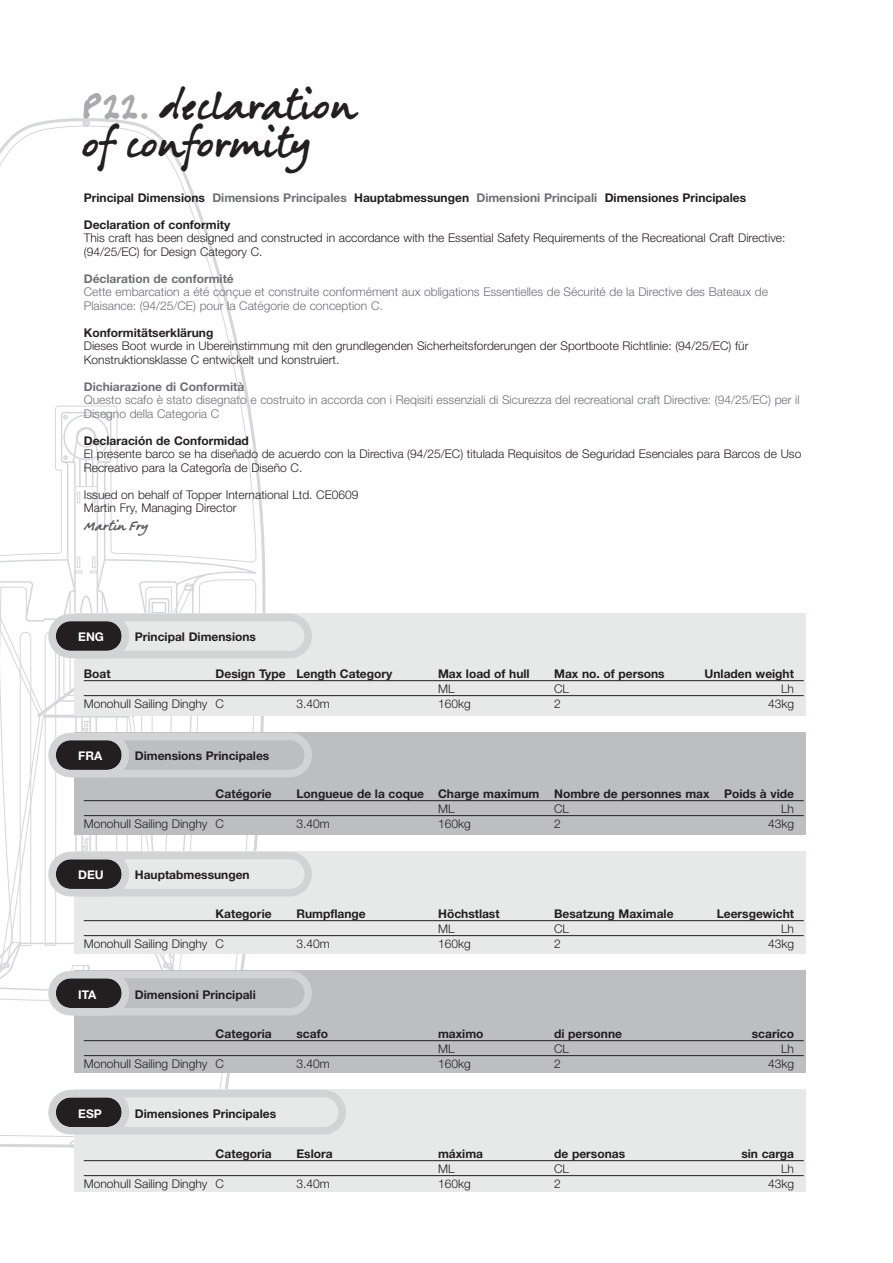
<style>
.page{position:relative;width:893px;height:1263px;background:#fff}
.page>*{position:absolute;margin:0;border:0;box-sizing:border-box;transform-origin:0 0}
.t1{font:36px/37.5px "Berranger Hand ITC";color:#231f20}
.t2{font:300 12px/13.5px "Helvetica Neue";color:#231f20}
.t3{font:700 12px "Helvetica Neue";color:#231f20}
.t4{font:300 12px/13.5px "Helvetica Neue";color:#6d6f71}
.t5{font:700 12px "Helvetica Neue";color:#6d6f71}
.t6{font:700 12px "Helvetica Neue";color:#fff}
.t7{font:italic 12px "Berranger Hand ITC";color:#58595b}
.s1{color:#a7a9ac}
.s2{color:#6d6f71}
</style>
<div class="page">
<div style="left:82px;top:119px;width:8px;height:8px;border:3px solid #d5d7d8;border-radius:50%"></div>
<svg style="left:0;top:125px;width:251px;height:286px"></svg>
<div style="left:74px;top:733px;width:731px;height:102px;background:#bcbec0"></div>
<div style="left:74px;top:852px;width:731px;height:102px;background:#e7e8e8"></div>
<div style="left:74px;top:971px;width:731px;height:102px;background:#bcbec0"></div>
<div style="left:74px;top:1090px;width:731px;height:102px;background:#e7e8e8"></div>
<div style="left:74px;top:614px;width:731px;height:102px;background:#e7e8e8"></div>
<hr style="left:84px;top:680px;width:720px;height:1px;background:#231f20">
<hr style="left:84px;top:695px;width:720px;height:1px;background:#231f20">
<hr style="left:84px;top:800px;width:720px;height:1px;background:#231f20">
<hr style="left:84px;top:815px;width:720px;height:1px;background:#231f20">
<hr style="left:84px;top:920px;width:720px;height:1px;background:#231f20">
<hr style="left:84px;top:935px;width:720px;height:1px;background:#231f20">
<hr style="left:84px;top:1040px;width:720px;height:1px;background:#231f20">
<hr style="left:84px;top:1055px;width:720px;height:1px;background:#231f20">
<hr style="left:84px;top:1160px;width:720px;height:1px;background:#231f20">
<hr style="left:84px;top:1175px;width:720px;height:1px;background:#231f20">
<svg style="left:0;top:411px;width:346px;height:737px"></svg>
<h1 class="t1" style="left:82px;top:91px;width:275px"><span class="s1">P22.</span> declaration of conformity</h1>
<p class="t3" style="left:84px;top:193px;width:664px">Principal Dimensions <span class="s2">Dimensions Principales</span> Hauptabmessungen <span class="s2">Dimensioni Principali</span> Dimensiones Principales</p>
<p class="t3" style="left:84px;top:220px;width:148px">Declaration of conformity</p>
<p class="t2" style="left:84px;top:232px;width:703px">This craft has been designed and constructed in accordance with the Essential Safety Requirements of the Recreational Craft Directive: (94/25/EC) for Design Category C.</p>
<p class="t5" style="left:84px;top:274px;width:151px">Déclaration de conformité</p>
<p class="t4" style="left:84px;top:286px;width:686px">Cette embarcation a été conçue et construite conformément aux obligations Essentielles de Sécurité de la Directive des Bateaux de<br>Plaisance: (94/25/CE) pour la Catégorie de conception C.</p>
<p class="t3" style="left:84px;top:328px;width:131px">Konformitätserklärung</p>
<p class="t2" style="left:84px;top:340px;width:666px">Dieses Boot wurde in Ubereinstimmung mit den grundlegenden Sicherheitsforderungen der Sportboote Richtlinie: (94/25/EC) für<br>Konstruktionsklasse C entwickelt und konstruiert.</p>
<p class="t5" style="left:84px;top:382px;width:162px">Dichiarazione di Conformità</p>
<p class="t4" style="left:84px;top:394px;width:717px">Questo scafo è stato disegnato e costruito in accorda con i Reqisiti essenziali di Sicurezza del recreational craft Directive: (94/25/EC) per il<br>Disegno della Categoria C</p>
<p class="t3" style="left:84px;top:436px;width:167px">Declaración de Conformidad</p>
<p class="t2" style="left:84px;top:448px;width:719px">El presente barco se ha diseñado de acuerdo con la Directiva (94/25/EC) titulada Requisitos de Seguridad Esenciales para Barcos de Uso<br>Recreativo para la Categorîa de Diseño C.</p>
<p class="t2" style="left:84px;top:489px;width:276px">Issued on behalf of Topper International Ltd. CE0609<br>Martin Fry, Managing Director</p>
<p class="t7" style="left:84px;top:519px;width:65px">Martin Fry</p>
<p class="t6" style="left:78px;top:633px;width:27px">ENG</p>
<p class="t3" style="left:135px;top:633px;width:123px">Principal Dimensions</p>
<p class="t3" style="left:84px;top:669px;width:28px">Boat</p>
<p class="t3" style="left:216px;top:669px;width:178px">Design Type Length Category</p>
<p class="t3" style="left:438px;top:669px;width:93px">Max load of hull</p>
<p class="t3" style="left:554px;top:669px;width:112px">Max no. of persons</p>
<p class="t3" style="left:704px;top:669px;width:91px">Unladen weight</p>
<p class="t2" style="left:438px;top:683px;width:18px">ML</p>
<p class="t2" style="left:554px;top:683px;width:16px">CL</p>
<p class="t2" style="left:781px;top:683px;width:14px">Lh</p>
<p class="t2" style="left:84px;top:698px;width:142px">Monohull Sailing Dinghy C</p>
<p class="t2" style="left:296px;top:698px;width:35px">3.40m</p>
<p class="t2" style="left:438px;top:698px;width:34px">160kg</p>
<p class="t2" style="left:554px;top:698px;width:8px">2</p>
<p class="t2" style="left:768px;top:698px;width:28px">43kg</p>
<p class="t6" style="left:78px;top:752px;width:26px">FRA</p>
<p class="t3" style="left:135px;top:752px;width:136px">Dimensions Principales</p>
<p class="t3" style="left:216px;top:789px;width:58px">Catégorie</p>
<p class="t3" style="left:296px;top:789px;width:499px">Longueue de la coque Charge maximum Nombre de personnes max Poids à vide</p>
<p class="t2" style="left:438px;top:803px;width:18px">ML</p>
<p class="t2" style="left:554px;top:803px;width:16px">CL</p>
<p class="t2" style="left:781px;top:803px;width:14px">Lh</p>
<p class="t2" style="left:84px;top:818px;width:142px">Monohull Sailing Dinghy C</p>
<p class="t2" style="left:296px;top:818px;width:35px">3.40m</p>
<p class="t2" style="left:438px;top:818px;width:34px">160kg</p>
<p class="t2" style="left:554px;top:818px;width:8px">2</p>
<p class="t2" style="left:768px;top:818px;width:28px">43kg</p>
<p class="t6" style="left:78px;top:871px;width:27px">DEU</p>
<p class="t3" style="left:135px;top:871px;width:116px">Hauptabmessungen</p>
<p class="t3" style="left:216px;top:909px;width:57px">Kategorie</p>
<p class="t3" style="left:296px;top:909px;width:71px">Rumpflange</p>
<p class="t3" style="left:438px;top:909px;width:63px">Höchstlast</p>
<p class="t3" style="left:554px;top:909px;width:121px">Besatzung Maximale</p>
<p class="t3" style="left:717px;top:909px;width:79px">Leersgewicht</p>
<p class="t2" style="left:438px;top:923px;width:18px">ML</p>
<p class="t2" style="left:554px;top:923px;width:16px">CL</p>
<p class="t2" style="left:781px;top:923px;width:14px">Lh</p>
<p class="t2" style="left:84px;top:938px;width:142px">Monohull Sailing Dinghy C</p>
<p class="t2" style="left:296px;top:938px;width:35px">3.40m</p>
<p class="t2" style="left:438px;top:938px;width:34px">160kg</p>
<p class="t2" style="left:554px;top:938px;width:8px">2</p>
<p class="t2" style="left:768px;top:938px;width:28px">43kg</p>
<p class="t6" style="left:78px;top:990px;width:19px">ITA</p>
<p class="t3" style="left:135px;top:990px;width:122px">Dimensioni Principali</p>
<p class="t3" style="left:216px;top:1029px;width:58px">Categoria</p>
<p class="t3" style="left:296px;top:1029px;width:33px">scafo</p>
<p class="t3" style="left:438px;top:1029px;width:47px">maximo</p>
<p class="t3" style="left:554px;top:1029px;width:69px">di personne</p>
<p class="t3" style="left:752px;top:1029px;width:44px">scarico</p>
<p class="t2" style="left:438px;top:1043px;width:18px">ML</p>
<p class="t2" style="left:554px;top:1043px;width:16px">CL</p>
<p class="t2" style="left:781px;top:1043px;width:14px">Lh</p>
<p class="t2" style="left:84px;top:1058px;width:142px">Monohull Sailing Dinghy C</p>
<p class="t2" style="left:296px;top:1058px;width:35px">3.40m</p>
<p class="t2" style="left:438px;top:1058px;width:34px">160kg</p>
<p class="t2" style="left:554px;top:1058px;width:8px">2</p>
<p class="t2" style="left:768px;top:1058px;width:28px">43kg</p>
<p class="t6" style="left:78px;top:1109px;width:25px">ESP</p>
<p class="t3" style="left:135px;top:1109px;width:143px">Dimensiones Principales</p>
<p class="t3" style="left:216px;top:1149px;width:58px">Categoria</p>
<p class="t3" style="left:296px;top:1149px;width:38px">Eslora</p>
<p class="t3" style="left:438px;top:1149px;width:47px">máxima</p>
<p class="t3" style="left:554px;top:1149px;width:73px">de personas</p>
<p class="t3" style="left:741px;top:1149px;width:54px">sin carga</p>
<p class="t2" style="left:438px;top:1163px;width:18px">ML</p>
<p class="t2" style="left:554px;top:1163px;width:16px">CL</p>
<p class="t2" style="left:781px;top:1163px;width:14px">Lh</p>
<p class="t2" style="left:84px;top:1178px;width:142px">Monohull Sailing Dinghy C</p>
<p class="t2" style="left:296px;top:1178px;width:35px">3.40m</p>
<p class="t2" style="left:438px;top:1178px;width:34px">160kg</p>
<p class="t2" style="left:554px;top:1178px;width:8px">2</p>
<p class="t2" style="left:768px;top:1178px;width:28px">43kg</p>
</div>
